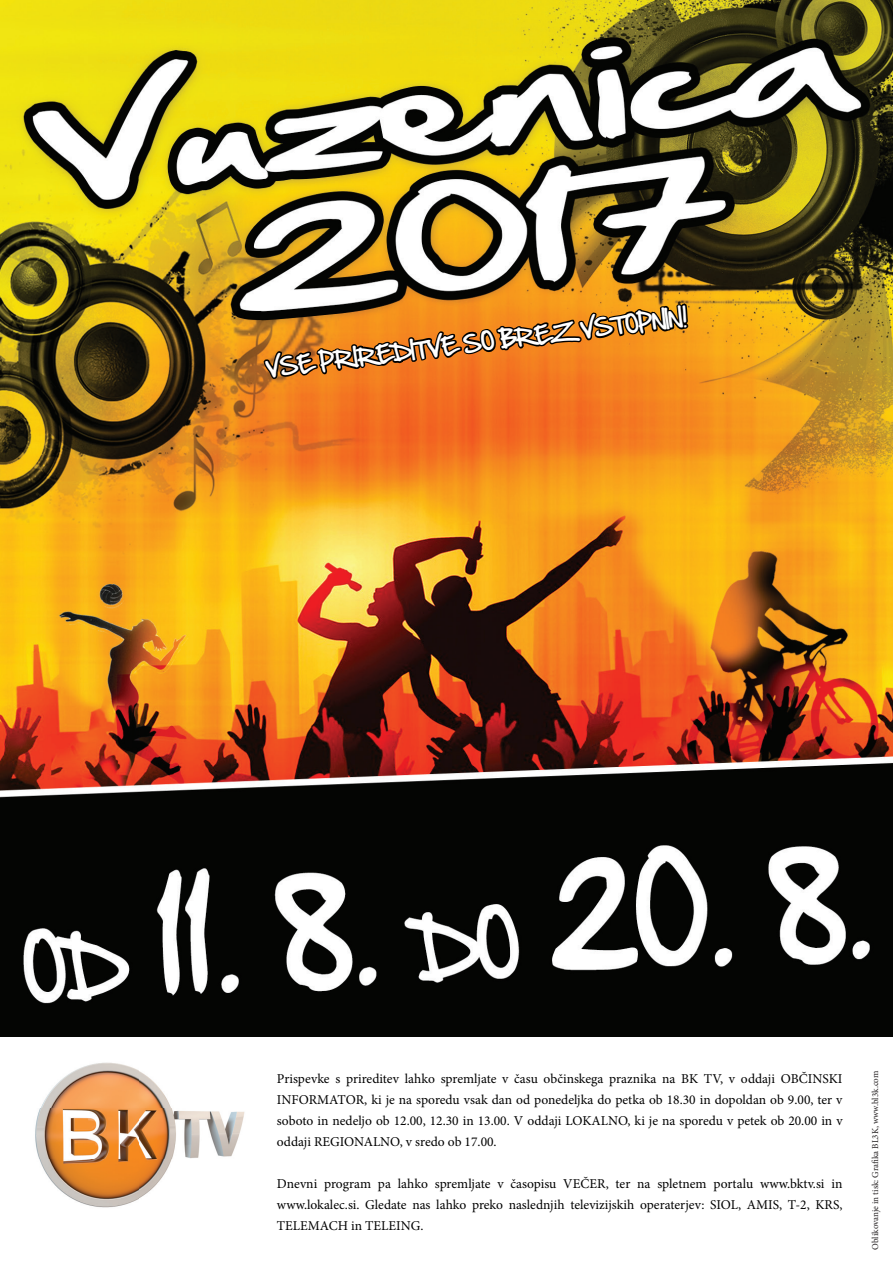
<style>
.page{position:relative;width:893px;height:1263px;background:#fff}
.page>*{position:absolute;margin:0;border:0;box-sizing:border-box;transform-origin:0 0}
.t1{font:21px "Hand Of Sean";color:#fff}
.t2{font:13.5px/21px "Minion Pro";color:#000;text-align:justify}
.t3{font:9px "Minion Pro";color:#231f20}
</style>
<div class="page">
<img style="left:0;top:0;width:893px;height:1037px">
<svg style="left:262px;top:251px;width:427px;height:166px;background:#bd7631"></svg>
<img style="left:35px;top:1062px;width:210px;height:146px">
<h1 class="t1" style="left:263px;top:350px;width:427px;rotate:-7deg">VSE PRIREDITVE SO BREZ VSTOPNIN!</h1>
<p class="t2" style="left:277px;top:1068px;width:567px">Prispevke s prireditev lahko spremljate v času občinskega praznika na BK TV, v oddaji OBČINSKI INFORMATOR, ki je na sporedu vsak dan od ponedeljka do petka ob 18.30 in dopoldan ob 9.00, ter v soboto in nedeljo ob 12.00, 12.30 in 13.00. V oddaji LOKALNO, ki je na sporedu v petek ob 20.00 in v oddaji REGIONALNO, v sredo ob 17.00.</p>
<p class="t2" style="left:277px;top:1173px;width:567px">Dnevni program pa lahko spremljate v časopisu VEČER, ter na spletnem portalu www.bktv.si in www.lokalec.si. Gledate nas lahko preko naslednjih televizijskih operaterjev: SIOL, AMIS, T-2, KRS, TELEMACH in TELEING.</p>
<p class="t3" style="left:869px;top:1250px;width:181px;rotate:-90deg">Oblikovanje in tisk: Gra ka BL3K, www.bl3k.com</p>
</div>
